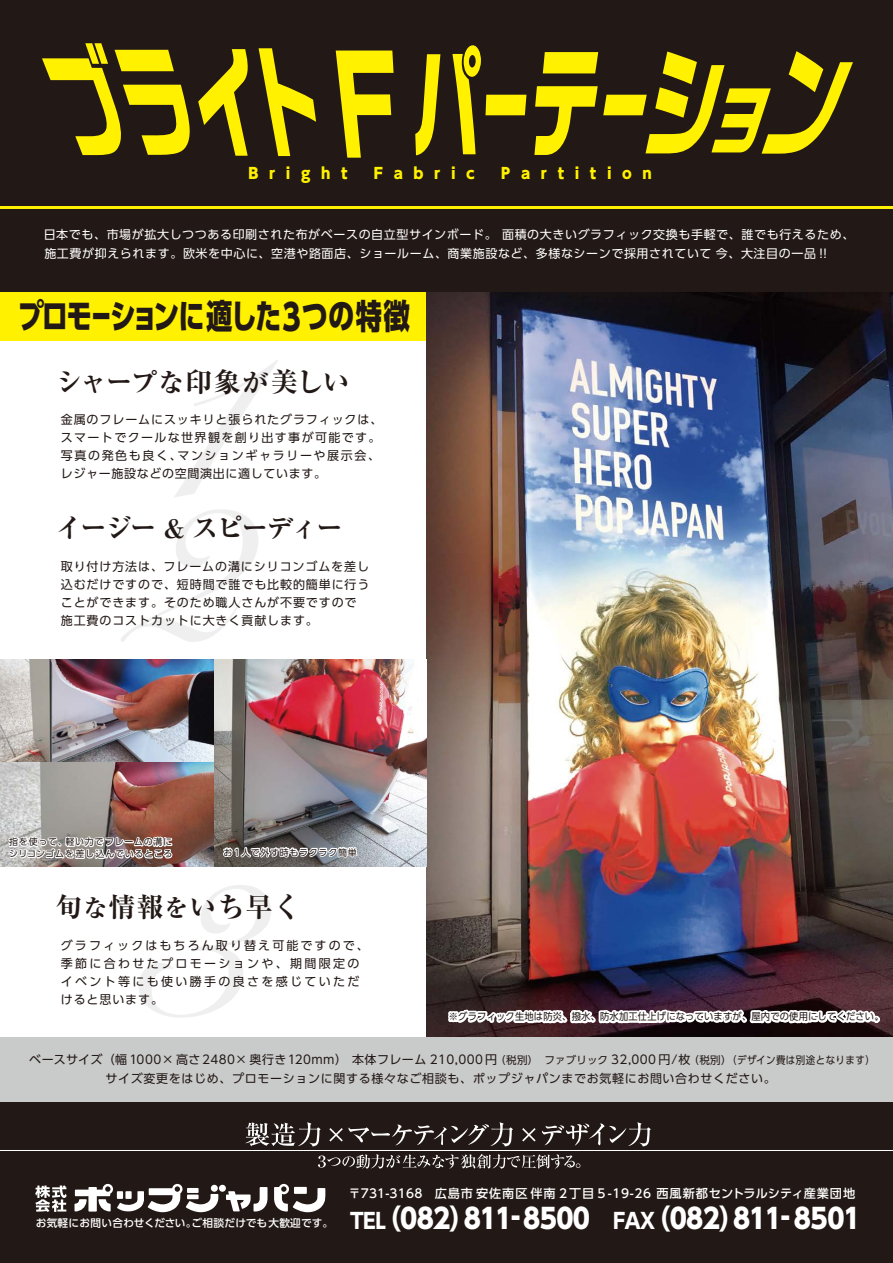
<style>
.page{position:relative;width:893px;height:1263px;background:#fff}
.page>*{position:absolute;margin:0;border:0;box-sizing:border-box;transform-origin:0 0}
.t1{font:800 34.05px "UD Shin Go Pro";letter-spacing:-.06em;color:#221815;scale:.77 1}
.t2{font:700 expanded 27px "Ryumin Pro";letter-spacing:-.08em;color:#221815}
.t3{font:700 expanded 27px "Ryumin Pro";letter-spacing:-.06em;color:#221815}
.t4{font:800 15px "UD Shin Go Pro";letter-spacing:.71em;color:#fff100}
.t5{font:500 12.15px "UD Shin Go Pro";letter-spacing:.055em;color:#fff}
.t6{font:12px/19.2px "UD Shin Go Pro";letter-spacing:.055em;color:#221815}
.t7{font:12px/19.5px "UD Shin Go Pro";letter-spacing:.05em;color:#fff}
.t8{font:12px/18px "UD Shin Go Pro";letter-spacing:.095em;color:#221815}
.t9{font:12px/18px "UD Shin Go Pro";letter-spacing:.075em;color:#221815}
.t10{font:12px/18px "UD Shin Go Pro";letter-spacing:.195em;color:#221815}
.t11{font:500 10.65px "UD Shin Go Pro";letter-spacing:.03em;color:#fff}
.t12{font:9.75px "UD Shin Go Pro";letter-spacing:.02em;color:#221815;scale:.95 1}
.t13{font:9px/12px "UD Shin Go Pro";letter-spacing:.075em;color:#221815}
.s1{font-size:36px}
.s2{font-size:25.5px}
.s3{font-size:24px}
.s4{font-size:10.5px}
.s5{font-weight:700;font-size:21.3px}
.s6{font-weight:800;font-size:27.6px}
</style>
<div class="page">
<div style="left:0;top:292px;width:427px;height:49px;background:#fff100"></div>
<img style="left:426px;top:292px;width:467px;height:745px">
<img style="left:0;top:659px;width:426px;height:207px">
<div style="left:0;top:0;width:893px;height:292px;background:#221815"></div>
<hr style="left:0;top:207px;width:893px;height:2px;background:#fff100">
<div style="left:0;top:1101px;width:893px;height:162px;background:#221815"></div>
<div style="left:0;top:1037px;width:893px;height:64px;background:#c9caca"></div>
<svg style="left:42px;top:43px;width:148px;height:112px"></svg>
<svg style="left:198px;top:49px;width:50px;height:107px"></svg>
<svg style="left:259px;top:48px;width:57px;height:108px"></svg>
<svg style="left:336px;top:51px;width:58px;height:107px"></svg>
<svg style="left:415px;top:45px;width:111px;height:110px"></svg>
<svg style="left:534px;top:51px;width:319px;height:104px"></svg>
<svg style="left:174px;top:360px;width:104px;height:137px"></svg>
<svg style="left:121px;top:509px;width:137px;height:133px"></svg>
<svg style="left:139px;top:885px;width:132px;height:133px"></svg>
<svg style="left:226px;top:1184px;width:99px;height:28px"></svg>
<div style="left:219px;top:1185px;width:7px;height:7px;background:#fff;border-radius:50%"></div>
<svg style="left:75px;top:1184px;width:143px;height:28px"></svg>
<svg style="left:35px;top:1185px;width:32px;height:27px"></svg>
<svg style="left:245px;top:1122px;width:75px;height:24px"></svg>
<svg style="left:329px;top:1128px;width:14px;height:13px"></svg>
<svg style="left:349px;top:1122px;width:164px;height:24px"></svg>
<svg style="left:522px;top:1128px;width:14px;height:13px"></svg>
<svg style="left:542px;top:1122px;width:109px;height:24px"></svg>
<svg style="left:318px;top:1154px;width:262px;height:15px"></svg>
<hr style="left:0;top:1150px;width:893px;height:1px;background:#fff">
<svg style="left:7px;top:834px;width:168px;height:27px"></svg>
<svg style="left:222px;top:841px;width:136px;height:18px"></svg>
<div style="left:873px;top:1016px;width:7px;height:7px;border:4px solid #fff;border-radius:50%"></div>
<svg style="left:444px;top:984px;width:435px;height:44px"></svg>
<p class="t4" style="left:248px;top:161px;width:100px">Bright</p>
<p class="t4" style="left:374px;top:161px;width:103px">Fabric</p>
<p class="t4" style="left:501px;top:161px;width:152px">Partition</p>
<p class="t7" style="left:44px;top:224px;width:812px">日本でも、市場が拡大しつつある印刷された布がベースの自立型サインボード。面積の大きいグラフィック交換も手軽で、誰でも行えるため、施工費が抑えられます。欧米を中心に、空港や路面店、ショールーム、商業施設など、多様なシーンで採用されていて今、大注目の一品 !!</p>
<h1 class="t1" style="left:18px;top:288px;width:511px">プロモーションに適した<span class="s1">3</span>つの特徴</h1>
<h2 class="t3" style="left:55px;top:360px;width:296px">シャープ<span class="s2">な</span>印象<span class="s2">が</span>美しい</h2>
<p class="t8" style="left:61px;top:410px;width:323px">金属のフレームにスッキリと張られたグラフィックは、スマートでクールな世界観を創り出す事が可能です。写真の発色も良く、マンションギャラリーや展示会、レジャー施設などの空間演出に適しています。</p>
<h2 class="t2" style="left:55px;top:507px;width:289px">イージー <span class="s2">&amp;</span> スピーディー</h2>
<p class="t9" style="left:61px;top:557px;width:310px">取り付け方法は、フレームの溝にシリコンゴムを差し込むだけですので、短時間で誰でも比較的簡単に行うことができます。そのため職人さんが不要ですので施工費のコストカットに大きく貢献します。</p>
<p class="t13" style="left:9px;top:835px;width:165px">指を使って、軽い力でフレームの溝にシリコンゴムを差し込んでいるところ</p>
<p class="t13" style="left:223px;top:846px;width:135px">お 1人で外す時もラクラク簡単</p>
<h2 class="t2" style="left:55px;top:886px;width:247px">旬<span class="s3">な</span>情報<span class="s3">を</span>いち早く</h2>
<p class="t10" style="left:61px;top:936px;width:310px">グラフィックはもちろん取り替え可能ですので、季節に合わせたプロモーションや、期間限定のイベント等にも使い勝手の良さを感じていただけると思います。</p>
<p class="t12" style="left:449px;top:1009px;width:459px">※グラフィック生地は防炎、撥水、防水加工仕上げになっていますが、屋内での使用にしてください。</p>
<p class="t6" style="left:106px;top:1049px;width:771px;text-indent:-76px">ベースサイズ（幅 1000× 高さ2480× 奥行き120mm）本体フレーム 210,000 円<span class="s4">（税別）　ファブリック</span> 32,000 円/枚<span class="s4">（税別）（デザイン費は別途となります）</span>サイズ変更をはじめ、プロモーションに関する様々なご相談も、ポップジャパンまでお気軽にお問い合わせください。</p>
<p class="t5" style="left:348px;top:1183px;width:508px">〒731-3168　広島市安佐南区伴南 2丁目 5 -19-26 西風新都セントラルシティ産業団地</p>
<p class="t11" style="left:36px;top:1214px;width:826px">お気軽にお問い合わせください。ご相談だけでも大歓迎です。 <span class="s5">TEL</span><span class="s6">（082）811-8500</span> <span class="s5">FAX</span><span class="s6">（082）811- 8501</span></p>
</div>
